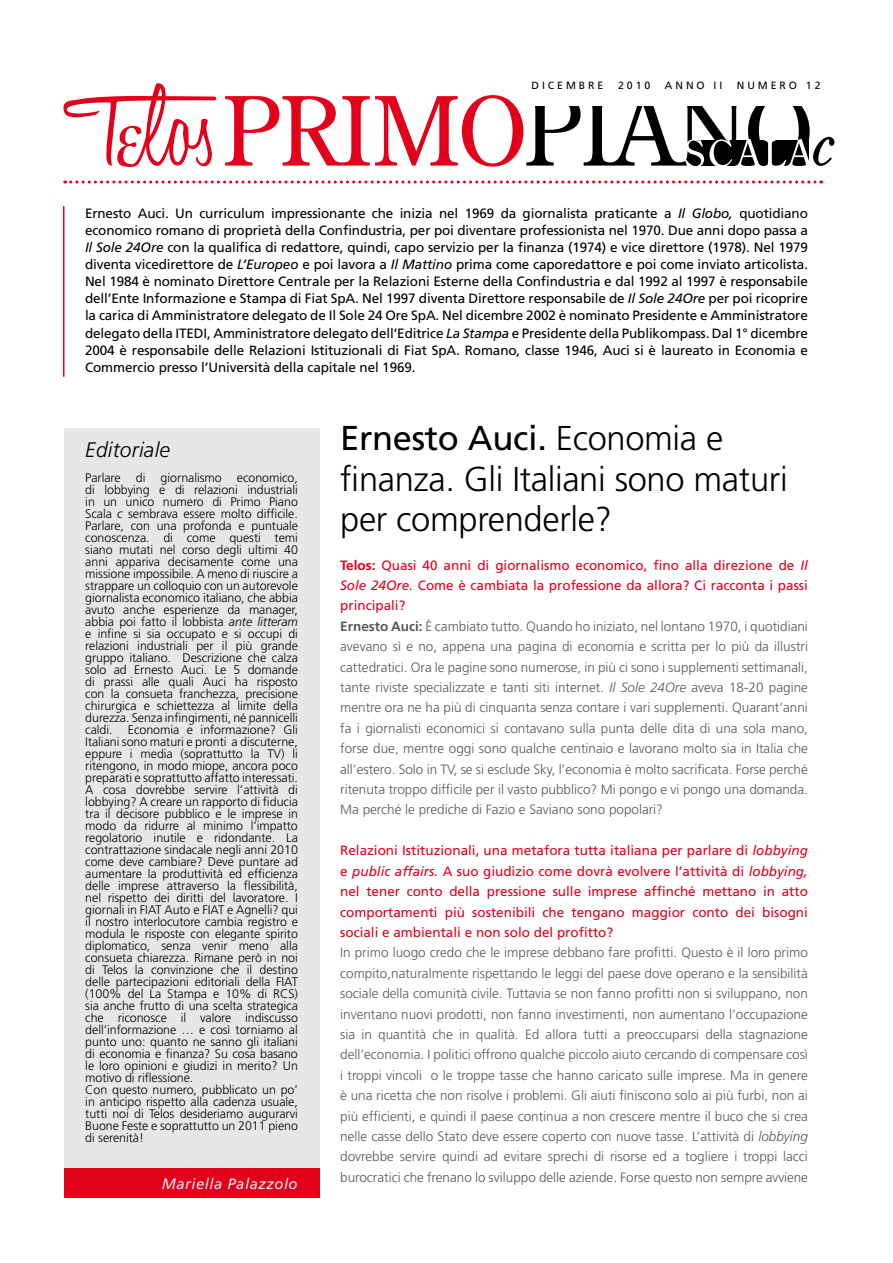
<style>
.page{position:relative;width:893px;height:1263px;background:#fff}
.page>*{position:absolute;margin:0;border:0;box-sizing:border-box;transform-origin:0 0}
.t1{font:300 34.5px/40.5px "Frutiger";letter-spacing:-.01em;color:#000}
.t2{font:italic 300 21px "Frutiger";letter-spacing:.01em;color:#000}
.t3{font:italic 15px "Frutiger";letter-spacing:.03em;color:#e7e7e8}
.t4{font:300 13.5px/20.4px "Frutiger";color:#58585a}
.t5{font:13.5px/17.1px "Frutiger";letter-spacing:-.01em;color:#000;text-align:justify}
.t6{font:13.5px/20.4px "Frutiger";color:#e2001a;text-align:justify}
.t7{font:300 12.45px/12px "Frutiger";letter-spacing:-.005em;color:#000}
.t8{font:10.5px "Frutiger";letter-spacing:.28em;color:#000}
.s1{font-style:italic}
.s2{font-weight:400}
.s3{font-weight:700;color:#e2001a}
.s4{font-weight:400;color:#e2001a}
.s5{font-weight:400;font-style:italic;color:#e2001a}
.s6{font-weight:700}
</style>
<div class="page">
<svg style="left:65px;top:180px;width:757px;height:3px"></svg>
<hr style="left:63px;top:206px;width:1px;height:171px;background:#e2001a">
<div style="left:64px;top:428px;width:255px;height:743px;background:#e7e7e8"></div>
<div style="left:64px;top:1168px;width:255px;height:30px;background:#e2001a"></div>
<svg style="left:225px;top:95px;width:609px;height:72px"></svg>
<div style="left:524px;top:93px;width:279px;height:12px;background:#fff"></div>
<svg style="left:63px;top:83px;width:153px;height:84px"></svg>
<p class="t8" style="left:531px;top:79px;width:9px">dice</p>
<p class="t8" style="left:566px;top:79px;width:30px">mbre</p>
<p class="t8" style="left:618px;top:79px;width:34px">2010</p>
<p class="t8" style="left:665px;top:79px;width:11px">anno</p>
<p class="t8" style="left:713px;top:79px;width:10px">I I</p>
<p class="t8" style="left:737px;top:79px;width:44px">nu mero</p>
<p class="t8" style="left:806px;top:79px;width:16px">1 2</p>
<p class="t5" style="left:85px;top:204px;width:724px">Ernesto Auci. Un curriculum impressionante che inizia nel 1969 da giornalista praticante a <span class="s1">Il Globo,</span> quotidiano economico romano di proprietà della Confindustria, per poi diventare professionista nel 1970. Due anni dopo passa a <span class="s1">Il Sole 24Ore</span> con la qualifica di redattore, quindi, capo servizio per la finanza (1974) e vice direttore (1978). Nel 1979 diventa vicedirettore de <span class="s1">L’Europeo</span> e poi lavora a <span class="s1">Il Mattino</span> prima come caporedattore e poi come inviato articolista.<br>Nel 1984 è nominato Direttore Centrale per la Relazioni Esterne della Confindustria e dal 1992 al 1997 è responsabile dell’Ente Informazione e Stampa di Fiat SpA. Nel 1997 diventa Direttore responsabile de <span class="s1">Il Sole 24Ore</span> per poi ricoprire la carica di Amministratore delegato de Il Sole 24 Ore SpA. Nel dicembre 2002 è nominato Presidente e Amministratore delegato della ITEDI, Amministratore delegato dell’Editrice <span class="s1">La Stampa</span> e Presidente della Publikompass. Dal 1° dicembre 2004 è responsabile delle Relazioni Istituzionali di Fiat SpA. Romano, classe 1946, Auci si è laureato in Economia e Commercio presso l’Università della capitale nel 1969.</p>
<h2 class="t2" style="left:85px;top:438px;width:86px">Editoriale</h2>
<p class="t7" style="left:85px;top:471px;width:214px">Parlare di giornalismo economico, di lobbying e di relazioni industriali in un unico numero di Primo Piano Scala <span class="s1">c</span> sembrava essere molto difficile.<br>Parlare, con una profonda e puntuale conoscenza. di come questi temi siano mutati nel corso degli ultimi 40 anni appariva decisamente come una missione impossibile. A meno di riuscire a strappare un colloquio con un autorevole giornalista economico italiano, che abbia avuto anche esperienze da manager, abbia poi fatto il lobbista <span class="s1">ante litteram </span>e infine si sia occupato e si occupi di relazioni industriali per il più grande gruppo italiano. Descrizione che calza solo ad Ernesto Auci. Le 5 domande di prassi alle quali Auci ha risposto con la consueta franchezza, precisione chirurgica e schiettezza al limite della durezza. Senza infingimenti, né pannicelli caldi. Economia e informazione? Gli Italiani sono maturi e pronti a discuterne, eppure i media (soprattutto la TV) li ritengono, in modo miope, ancora poco preparati e soprattutto affatto interessati.<br>A cosa dovrebbe servire l’attività di lobbying? A creare un rapporto di fiducia tra il decisore pubblico e le imprese in modo da ridurre al minimo l’impatto regolatorio inutile e ridondante. La contrattazione sindacale negli anni 2010 come deve cambiare? Deve puntare ad aumentare la produttività ed efficienza delle imprese attraverso la flessibilità, nel rispetto dei diritti del lavoratore. I giornali in FIAT Auto e FIAT e Agnelli? qui il nostro interlocutore cambia registro e modula le risposte con elegante spirito diplomatico, senza venir meno alla consueta chiarezza. Rimane però in noi di Telos la convinzione che il destino delle partecipazioni editoriali della FIAT (100% del La Stampa e 10% di RCS) sia anche frutto di una scelta strategica che riconosce il valore indiscusso dell’informazione … e così torniamo al punto uno: quanto ne sanno gli italiani di economia e finanza? Su cosa basano le loro opinioni e giudizi in merito? Un motivo di riflessione.<br>Con questo numero, pubblicato un po’ in anticipo rispetto alla cadenza usuale, tutti noi di Telos desideriamo augurarvi Buone Feste e soprattutto un 2011 pieno di serenità!</p>
<p class="t3" style="left:162px;top:1175px;width:138px">Mariella Palazzolo</p>
<h1 class="t1" style="left:340px;top:418px;width:449px"><span class="s2">Ernesto Auci.</span> Economia e finanza. Gli Italiani sono maturi per comprenderle?</h1>
<p class="t4" style="left:340px;top:555px;width:469px"><span class="s3">Telos:</span> <span class="s4">Quasi 40 anni di giornalismo economico, fino alla direzione de</span> <span class="s5">Il Sole 24Ore.</span> <span class="s4">Come è cambiata la professione da allora? Ci racconta i passi principali?<br></span><span class="s6">Ernesto Auci:</span> È cambiato tutto. Quando ho iniziato, nel lontano 1970, i quotidiani avevano sì e no, appena una pagina di economia e scritta per lo più da illustri cattedratici. Ora le pagine sono numerose, in più ci sono i supplementi settimanali, tante riviste specializzate e tanti siti internet. <span class="s1">Il Sole 24Ore</span> aveva 18-20 pagine mentre ora ne ha più di cinquanta senza contare i vari supplementi. Quarant’anni fa i giornalisti economici si contavano sulla punta delle dita di una sola mano, forse due, mentre oggi sono qualche centinaio e lavorano molto sia in Italia che all’estero. Solo in TV, se si esclude Sky, l’economia è molto sacrificata. Forse perché ritenuta troppo difficile per il vasto pubblico? Mi pongo e vi pongo una domanda.<br>Ma perché le prediche di Fazio e Saviano sono popolari?</p>
<p class="t6" style="left:340px;top:840px;width:469px">Relazioni Istituzionali, una metafora tutta italiana per parlare di <span class="s1">lobbying </span>e <span class="s1">public affairs.</span> A suo giudizio come dovrà evolvere l’attività di <span class="s1">lobbying, </span>nel tener conto della pressione sulle imprese affinché mettano in atto comportamenti più sostenibili che tengano maggior conto dei bisogni sociali e ambientali e non solo del profitto?</p>
<p class="t4" style="left:340px;top:942px;width:469px;text-align:justify">In primo luogo credo che le imprese debbano fare profitti. Questo è il loro primo compito,naturalmente rispettando le leggi del paese dove operano e la sensibilità sociale della comunità civile. Tuttavia se non fanno profitti non si sviluppano, non inventano nuovi prodotti, non fanno investimenti, non aumentano l’occupazione sia in quantità che in qualità. Ed allora tutti a preoccuparsi della stagnazione dell’economia. I politici offrono qualche piccolo aiuto cercando di compensare così i troppi vincoli o le troppe tasse che hanno caricato sulle imprese. Ma in genere è una ricetta che non risolve i problemi. Gli aiuti finiscono solo ai più furbi, non ai più efficienti, e quindi il paese continua a non crescere mentre il buco che si crea nelle casse dello Stato deve essere coperto con nuove tasse. L’attività di <span class="s1">lobbying </span>dovrebbe servire quindi ad evitare sprechi di risorse ed a togliere i troppi lacci burocratici che frenano lo sviluppo delle aziende. Forse questo non sempre avviene</p>
</div>
